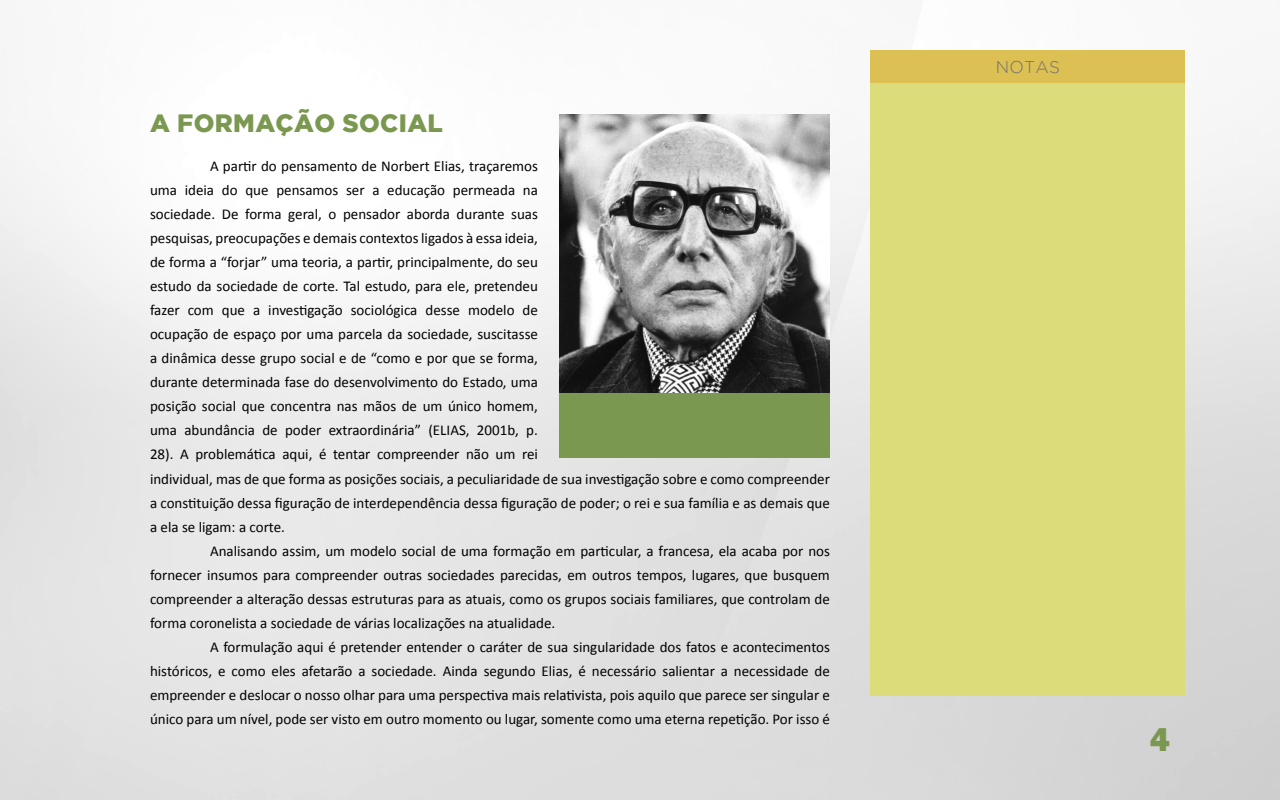
<style>
.page{position:relative;width:1280px;height:800px;background:#fff}
.page>*{position:absolute;margin:0;border:0;box-sizing:border-box;transform-origin:0 0}
.t1{font:800 34px "Franklin Gothic";color:#7a9850}
.t2{font:900 25px "Gotham";color:#7a9850}
.t3{font:300 17px "Gotham";letter-spacing:.015em;color:#707070}
.t4{font:15px "Calibri";color:#000}
</style>
<div class="page">
<img style="left:0;top:114px;width:1280px;height:686px">
<div style="left:870px;top:50px;width:316px;height:646px;background:#dcdc7b"></div>
<div style="left:870px;top:50px;width:316px;height:34px;background:#dcc054"></div>
<img style="left:559px;top:115px;width:271px;height:278px">
<div style="left:559px;top:393px;width:271px;height:65px;background:#7a9850"></div>
<h2 class="t2" style="left:150px;top:109px;width:126px">A FORMAÇÃO</h2>
<h2 class="t2" style="left:342px;top:109px;width:18px">SOCIA</h2>
<h2 class="t2" style="left:428px;top:109px;width:17px">L</h2>
<p class="t4" style="left:210px;top:157px;width:330px">A partir do pensamento de Norbert Elias, traçaremos</p>
<p class="t4" style="left:150px;top:181px;width:389px">uma ideia do que pensamos ser a educação permeada na</p>
<p class="t4" style="left:150px;top:205px;width:389px">sociedade. De forma geral, o pensador aborda durante suas</p>
<p class="t4" style="left:150px;top:229px;width:389px">pesquisas, preocupações e demais contextos ligados à essa ideia,</p>
<p class="t4" style="left:150px;top:253px;width:389px">de forma a “forjar” uma teoria, a partir, principalmente, do seu</p>
<p class="t4" style="left:150px;top:277px;width:389px">estudo da sociedade de corte. Tal estudo, para ele, pretendeu</p>
<p class="t4" style="left:150px;top:301px;width:390px">fazer com que a investigação sociológica desse modelo de</p>
<p class="t4" style="left:150px;top:325px;width:390px">ocupação de espaço por uma parcela da sociedade, suscitasse</p>
<p class="t4" style="left:150px;top:349px;width:389px">a dinâmica desse grupo social e de “como e por que se forma,</p>
<p class="t4" style="left:150px;top:373px;width:389px">durante determinada fase do desenvolvimento do Estado, uma</p>
<p class="t4" style="left:150px;top:397px;width:389px">posição social que concentra nas mãos de um único homem,</p>
<p class="t4" style="left:150px;top:421px;width:389px">uma abundância de poder extraordinária” (ELIAS, 2001b, p.</p>
<p class="t4" style="left:150px;top:445px;width:389px">28). A problemática aqui, é tentar compreender não um rei</p>
<p class="t4" style="left:150px;top:470px;width:682px">individual, mas de que forma as posições sociais, a peculiaridade de sua investigação sobre e como compreender</p>
<p class="t4" style="left:150px;top:494px;width:681px">a constituição dessa figuração de interdependência dessa figuração de poder; o rei e sua família e as demais que</p>
<p class="t4" style="left:150px;top:518px;width:137px">a ela se ligam: a corte.</p>
<p class="t4" style="left:210px;top:542px;width:621px">Analisando assim, um modelo social de uma formação em particular, a francesa, ela acaba por nos</p>
<p class="t4" style="left:150px;top:566px;width:681px">fornecer insumos para compreender outras sociedades parecidas, em outros tempos, lugares, que busquem</p>
<p class="t4" style="left:150px;top:590px;width:682px">compreender a alteração dessas estruturas para as atuais, como os grupos sociais familiares, que controlam de</p>
<p class="t4" style="left:150px;top:614px;width:407px">forma coronelista a sociedade de várias localizações na atualidade.</p>
<p class="t4" style="left:210px;top:638px;width:621px">A formulação aqui é pretender entender o caráter de sua singularidade dos fatos e acontecimentos</p>
<p class="t4" style="left:150px;top:662px;width:682px">históricos, e como eles afetarão a sociedade. Ainda segundo Elias, é necessário salientar a necessidade de</p>
<p class="t4" style="left:150px;top:686px;width:682px">empreender e deslocar o nosso olhar para uma perspectiva mais relativista, pois aquilo que parece ser singular e</p>
<p class="t4" style="left:150px;top:710px;width:682px">único para um nível, pode ser visto em outro momento ou lugar, somente como uma eterna repetição. Por isso é</p>
<p class="t3" style="left:996px;top:58px;width:66px">NOTAS</p>
<h1 class="t1" style="left:1150px;top:717px;width:21px">4</h1>
</div>
